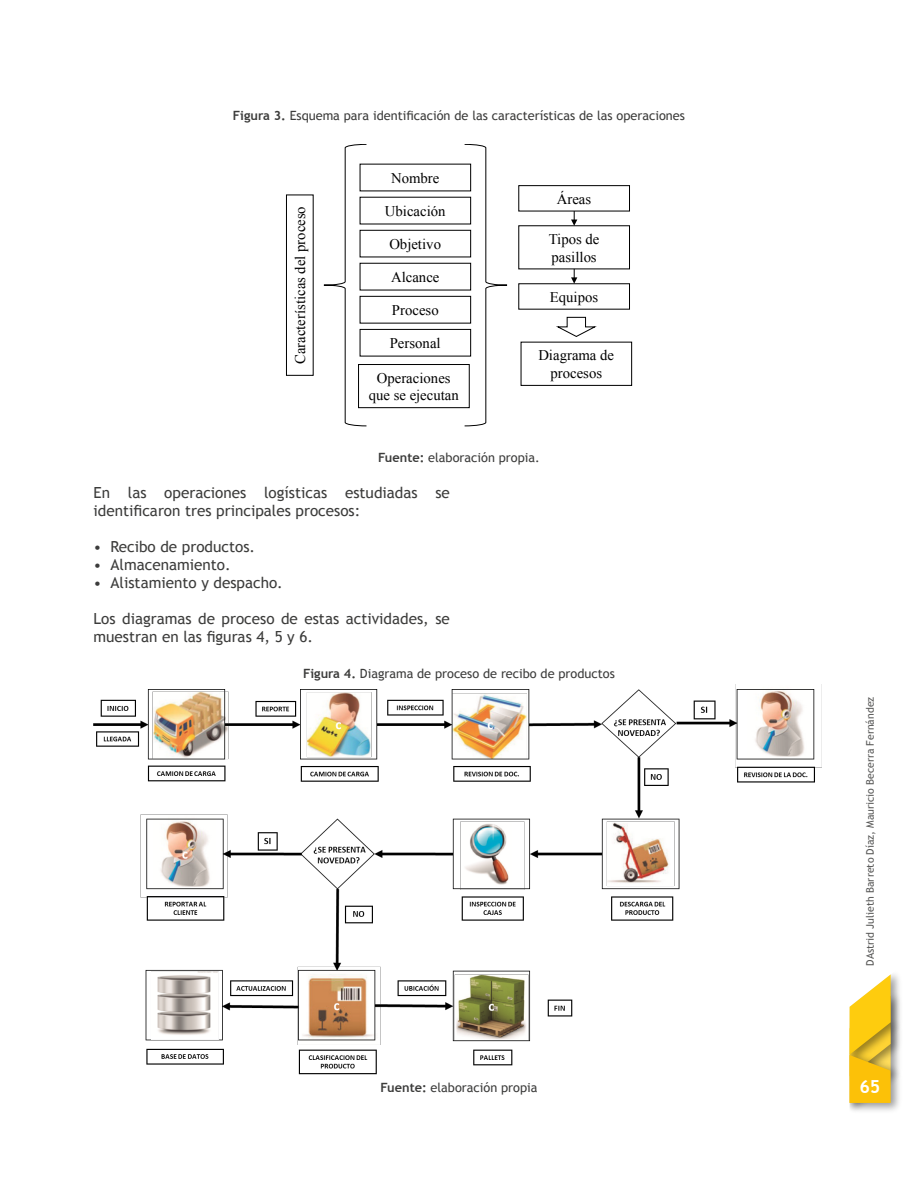
<style>
.page{position:relative;width:918px;height:1188px;background:#fff}
.page>*{position:absolute;margin:0;border:0;box-sizing:border-box;transform-origin:0 0}
.t1{font:700 18px "Trebuchet MS";color:#fff}
.t2{font:15.3px/18px "Trebuchet MS";color:#3c3c3b}
.t3{font:14.7px/17.5px "Times New Roman";color:#000;text-align:center}
.t4{font:12.75px "Trebuchet MS";color:#3c3c3b}
.t5{font:10.5px "Trebuchet MS";color:#575756}
.s1{font-weight:700}
</style>
<div class="page">
<img style="left:891px;top:974px;width:10px;height:72px">
<img style="left:850px;top:1046px;width:50px;height:65px">
<svg style="left:850px;top:974px;width:41px;height:129px;background:#f4c932"></svg>
<div style="left:286px;top:194px;width:28px;height:182px;border:1px solid #000"></div>
<div style="left:360px;top:296px;width:111px;height:28px;border:1px solid #000"></div>
<div style="left:360px;top:230px;width:111px;height:27px;border:1px solid #000"></div>
<div style="left:358px;top:364px;width:112px;height:44px;border:1px solid #000"></div>
<div style="left:360px;top:329px;width:111px;height:28px;border:1px solid #000"></div>
<svg style="left:323px;top:144px;width:44px;height:282px"></svg>
<svg style="left:464px;top:144px;width:44px;height:282px"></svg>
<div style="left:518px;top:185px;width:112px;height:27px;border:1px solid #000"></div>
<svg style="left:571px;top:211px;width:6px;height:15px"></svg>
<svg style="left:571px;top:269px;width:6px;height:15px"></svg>
<div style="left:521px;top:342px;width:111px;height:44px;border:1px solid #000"></div>
<svg style="left:557px;top:316px;width:40px;height:21px"></svg>
<img style="left:93px;top:684px;width:729px;height:390px">
<div style="left:671px;top:1030px;width:154px;height:44px;background:#fff"></div>
<p class="t4" style="left:233px;top:108px;width:454px"><span class="s1">Figura 3.</span> Esquema para identificación de las características de las operaciones</p>
<p class="t3" style="left:291px;top:364px;width:159px;rotate:-90deg">Características del proceso</p>
<p class="t3" style="left:391px;top:169px;width:50px">Nombre</p>
<p class="t3" style="left:385px;top:202px;width:62px">Ubicación</p>
<p class="t3" style="left:389px;top:235px;width:53px">Objetivo</p>
<p class="t3" style="left:391px;top:268px;width:50px">Alcance</p>
<p class="t3" style="left:392px;top:301px;width:48px">Proceso</p>
<p class="t3" style="left:390px;top:334px;width:52px">Personal</p>
<p class="t3" style="left:369px;top:369px;width:92px">Operaciones que se ejecutan</p>
<p class="t3" style="left:557px;top:190px;width:36px">Áreas</p>
<p class="t3" style="left:549px;top:230px;width:52px;text-align:left">Tipos de pasillos</p>
<p class="t3" style="left:550px;top:288px;width:50px">Equipos</p>
<p class="t3" style="left:538px;top:346px;width:77px">Diagrama de procesos</p>
<p class="t4" style="left:378px;top:450px;width:163px"><span class="s1">Fuente:</span> elaboración propia.</p>
<p class="t2" style="left:94px;top:484px;width:358px">En las operaciones logísticas estudiadas se identificaron tres principales procesos:</p>
<p class="t2" style="left:94px;top:538px;width:163px">• Recibo de productos.</p>
<p class="t2" style="left:94px;top:556px;width:139px">• Almacenamiento.</p>
<p class="t2" style="left:94px;top:574px;width:191px">• Alistamiento y despacho.</p>
<p class="t2" style="left:94px;top:610px;width:358px">Los diagramas de proceso de estas actividades, se muestran en las figuras 4, 5 y 6.</p>
<p class="t4" style="left:303px;top:666px;width:313px"><span class="s1">Figura 4.</span> Diagrama de proceso de recibo de productos</p>
<p class="t4" style="left:380px;top:1080px;width:159px"><span class="s1">Fuente:</span> elaboración propia</p>
<p class="t5" style="left:864px;top:966px;width:271px;rotate:-90deg">DAstrid Julieth Barreto Díaz, Mauricio Becerra Fernández</p>
<p class="t1" style="left:859px;top:1076px;width:23px">65</p>
</div>
